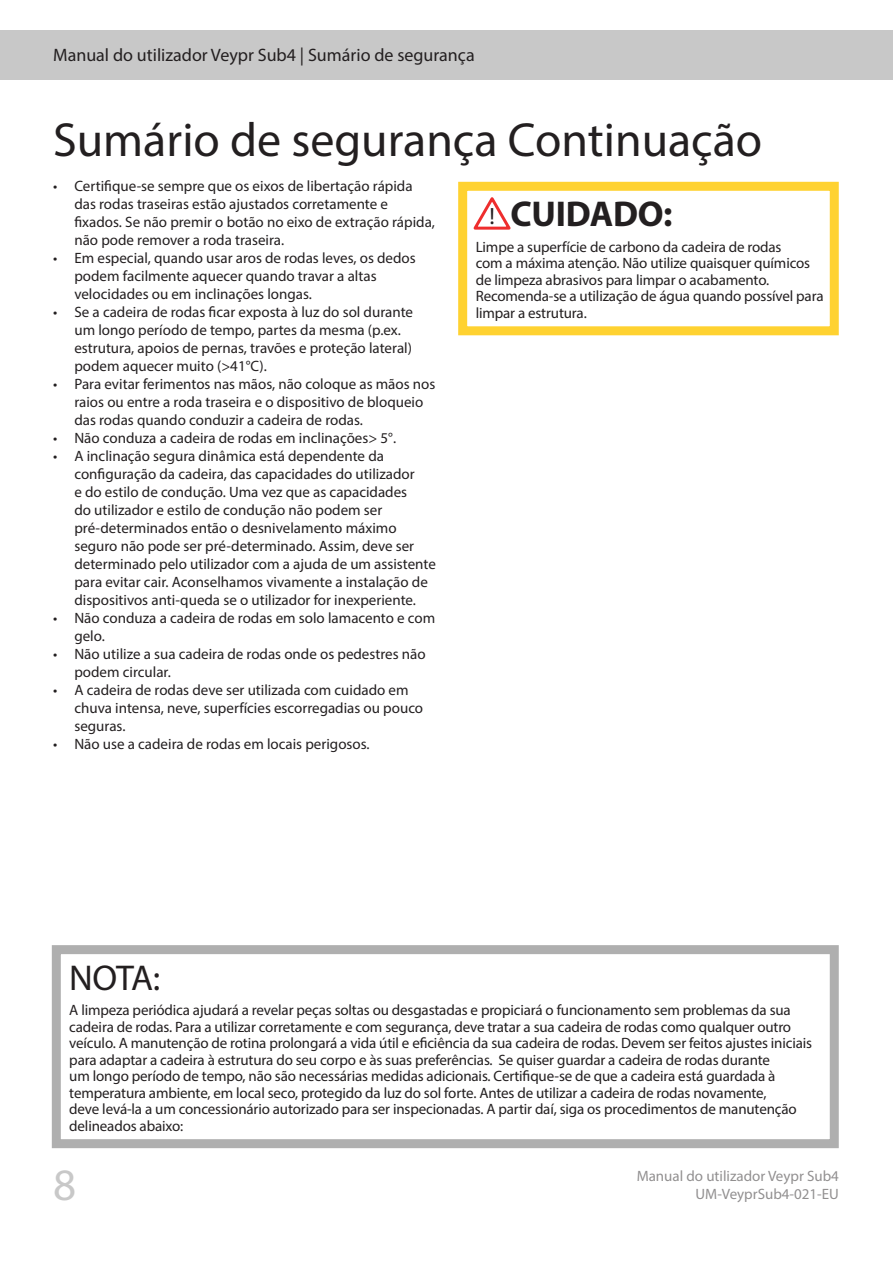
<style>
.page{position:relative;width:893px;height:1263px;background:#fff}
.page>*{position:absolute;margin:0;border:0;box-sizing:border-box;transform-origin:0 0}
.Heading_1{font:48px "Myriad Pro";color:#231f20}
.t1{font:45px "Myriad Pro";color:#c8c8c8}
.Box_Heading{font:700 36px "Myriad Pro";letter-spacing:-.01em;color:#231f20}
.Box_Heading-2{font:36px "Myriad Pro";color:#231f20}
.t2{font:23.55px "Myriad Pro";color:#231f20}
.t3{font:18px "Myriad Pro";color:#231f20}
.Box_Text_10_11{font:15px/18px "Myriad Pro";color:#231f20}
</style>
<div class="page">
<div style="left:0;top:31px;width:893px;height:49px;background:#c8c8c8"></div>
<div style="left:458px;top:182px;width:381px;height:153px;border:9px solid #ffd231"></div>
<svg style="left:473px;top:197px;width:38px;height:33px"></svg>
<div style="left:52px;top:945px;width:787px;height:203px;border:9px solid #afafaf"></div>
<p class="t3" style="left:53px;top:44px;width:423px">Manual do utilizador Veypr Sub4 | Sumário de segurança</p>
<p class="Heading_1" style="left:53px;top:111px;width:711px">Sumário de segurança Continuação</p>
<p class="Box_Text_10_11" style="left:74px;top:177px;width:362px;text-indent:-21px">• Certifique-se sempre que os eixos de libertação rápida das rodas traseiras estão ajustados corretamente e fixados. Se não premir o botão no eixo de extração rápida, não pode remover a roda traseira.</p>
<p class="Box_Text_10_11" style="left:74px;top:249px;width:343px;text-indent:-21px">• Em especial, quando usar aros de rodas leves, os dedos podem facilmente aquecer quando travar a altas velocidades ou em inclinações longas.</p>
<p class="Box_Text_10_11" style="left:74px;top:303px;width:340px;text-indent:-21px">• Se a cadeira de rodas ficar exposta à luz do sol durante um longo período de tempo, partes da mesma (p.ex. estrutura, apoios de pernas, travões e proteção lateral) podem aquecer muito (&gt;41°C).</p>
<p class="Box_Text_10_11" style="left:74px;top:375px;width:362px;text-indent:-21px">• Para evitar ferimentos nas mãos, não coloque as mãos nos raios ou entre a roda traseira e o dispositivo de bloqueio das rodas quando conduzir a cadeira de rodas.</p>
<p class="Box_Text_10_11" style="left:53px;top:429px;width:344px">• Não conduza a cadeira de rodas em inclinações&gt; 5°.</p>
<p class="Box_Text_10_11" style="left:74px;top:447px;width:363px;text-indent:-21px">• A inclinação segura dinâmica está dependente da configuração da cadeira, das capacidades do utilizador<br>e do estilo de condução. Uma vez que as capacidades<br>do utilizador e estilo de condução não podem ser pré-determinados então o desnivelamento máximo seguro não pode ser pré-determinado. Assim, deve ser determinado pelo utilizador com a ajuda de um assistente para evitar cair. Aconselhamos vivamente a instalação de dispositivos anti-queda se o utilizador for inexperiente.</p>
<p class="Box_Text_10_11" style="left:74px;top:609px;width:362px;text-indent:-21px">• Não conduza a cadeira de rodas em solo lamacento e com gelo.</p>
<p class="Box_Text_10_11" style="left:74px;top:645px;width:353px;text-indent:-21px">• Não utilize a sua cadeira de rodas onde os pedestres não podem circular.</p>
<p class="Box_Text_10_11" style="left:74px;top:681px;width:350px;text-indent:-21px">• A cadeira de rodas deve ser utilizada com cuidado em chuva intensa, neve, superfícies escorregadias ou pouco seguras.</p>
<p class="Box_Text_10_11" style="left:53px;top:735px;width:318px">• Não use a cadeira de rodas em locais perigosos.</p>
<p class="Box_Heading" style="left:511px;top:191px;width:164px">CUIDADO:</p>
<p class="Box_Text_10_11" style="left:476px;top:238px;width:349px;line-height:16.5px">Limpe a superfície de carbono da cadeira de rodas<br>com a máxima atenção. Não utilize quaisquer químicos de limpeza abrasivos para limpar o acabamento.<br>Recomenda-se a utilização de água quando possível para limpar a estrutura.</p>
<h3 class="t2" style="left:489px;top:201px;width:7px">!</h3>
<p class="Box_Heading-2" style="left:69px;top:955px;width:92px">NOTA:</p>
<p class="Box_Text_10_11" style="left:69px;top:1002px;width:744px;line-height:16.5px">A limpeza periódica ajudará a revelar peças soltas ou desgastadas e propiciará o funcionamento sem problemas da sua cadeira de rodas. Para a utilizar corretamente e com segurança, deve tratar a sua cadeira de rodas como qualquer outro veículo. A manutenção de rotina prolongará a vida útil e eficiência da sua cadeira de rodas. Devem ser feitos ajustes iniciais para adaptar a cadeira à estrutura do seu corpo e às suas preferências. Se quiser guardar a cadeira de rodas durante<br>um longo período de tempo, não são necessárias medidas adicionais. Certifique-se de que a cadeira está guardada à temperatura ambiente, em local seco, protegido da luz do sol forte. Antes de utilizar a cadeira de rodas novamente,<br>deve levá-la a um concessionário autorizado para ser inspecionadas. A partir daí, siga os procedimentos de manutenção delineados abaixo:</p>
<h2 class="t1" style="left:53px;top:1157px;width:25px">8</h2>
<p class="Box_Text_10_11" style="left:636px;top:1167px;width:204px">Manual do utilizador Veypr Sub4</p>
<p class="Box_Text_10_11" style="left:695px;top:1185px;width:145px">UM-VeyprSub4-021-EU</p>
</div>
